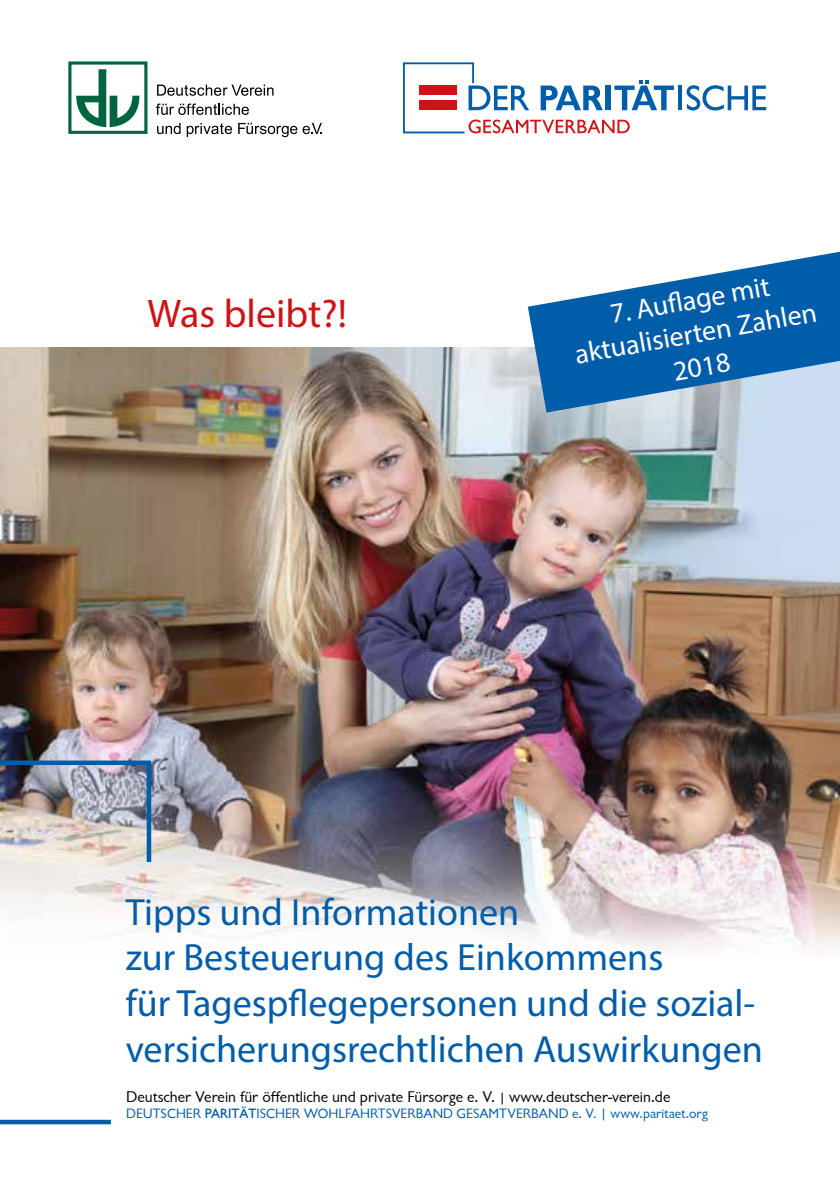
<style>
.page{position:relative;width:840px;height:1191px;background:#fff}
.page>*{position:absolute;margin:0;border:0;box-sizing:border-box;transform-origin:0 0}
.t1{font:40px "Myriad Pro";color:#cd1316}
.t2{font:38px/45.6px "Myriad Pro";color:#005da9}
.t3{font:28px/33.6px "Myriad Pro";color:#fff;text-align:center}
.t4{font:16px "Chantilly";color:#000}
.t5{font:14px "Chantilly";color:#005da9}
.s1{font-size:14px}
.s2{font-weight:500}
</style>
<div class="page">
<img style="left:0;top:347px;width:839px;height:603px">
<svg style="left:0;top:760px;width:151px;height:364px"></svg>
<hr style="left:678px;top:86px;width:3px;height:24px;background:#005da9">
<svg style="left:686px;top:85px;width:79px;height:25px"></svg>
<svg style="left:403px;top:62px;width:270px;height:71px"></svg>
<div style="left:68px;top:61px;width:79px;height:73px;border:3px solid #00653f"></div>
<svg style="left:76px;top:69px;width:63px;height:58px"></svg>
<svg style="left:156px;top:104px;width:93px;height:11px"></svg>
<svg style="left:157px;top:85px;width:116px;height:11px"></svg>
<svg style="left:157px;top:123px;width:23px;height:11px"></svg>
<svg style="left:187px;top:123px;width:45px;height:14px"></svg>
<svg style="left:238px;top:123px;width:83px;height:14px"></svg>
<svg style="left:527px;top:252px;width:312px;height:160px;fill:#005da9"></svg>
<p class="t1" style="left:147px;top:289px;width:201px">Was bleibt?!</p>
<p class="t3" style="left:566px;top:304px;width:246px;rotate:-10deg">7. Aufl age mit aktualisierten Zahlen<br>2018</p>
<p class="t2" style="left:126px;top:888px;width:638px">Tipps und Informationen<br>zur Besteuerung des Einkommens<br>für Tagespflegepersonen und die sozial&shy;versicherungsrechtlichen Auswirkungen</p>
<p class="t4" style="left:126px;top:1087px;width:545px">Deutscher Verein für öffentliche und private Fürsorge e. V. <span class="s1">|</span> www.deutscher-verein.de</p>
<p class="t5" style="left:126px;top:1106px;width:583px">DEUTSCHER <span class="s2">PARITÄT</span>ISCHER WOHLFAHRTSVERBAND GESAMTVERBAND e. V. | www.paritaet.org</p>
</div>
